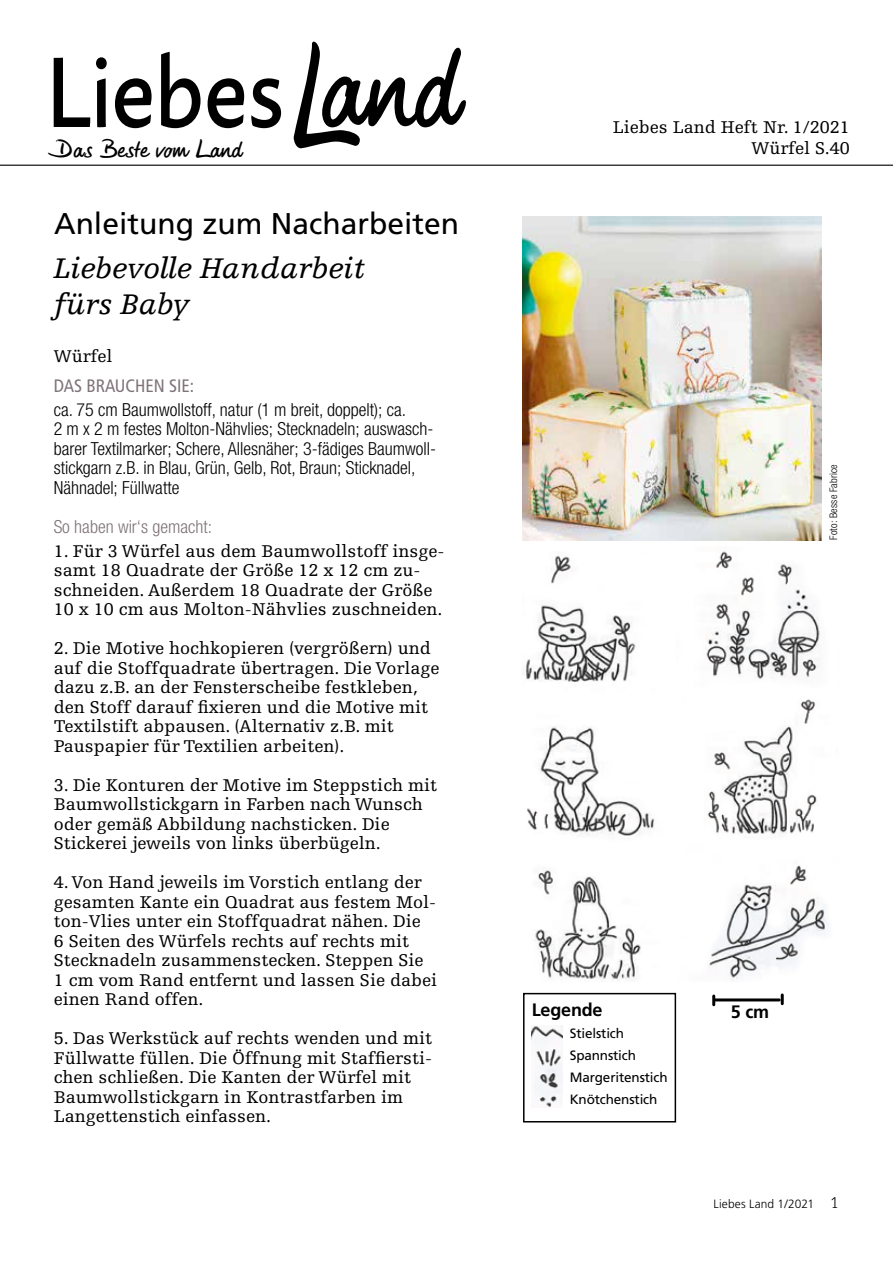
<style>
.page{position:relative;width:893px;height:1263px;background:#fff}
.page>*{position:absolute;margin:0;border:0;box-sizing:border-box;transform-origin:0 0}
.t1{font:italic 30px/36px "Egyptienne F";color:#000}
.t2{font:30px "Frutiger";color:#000}
.t3{font:25.2px "Phil Handwriting";color:#000;scale:1.12 1}
.t4{font:18px/19.5px "Egyptienne F";color:#000}
.t5{font:300 condensed 18px/19.5px "Helvetica Neue";color:#000}
.t6{font:300 condensed 18px "Helvetica Neue";color:#7e7379}
.t7{font:condensed 18px "Frutiger";color:#7e7379}
.t8{font:700 18px "Frutiger";letter-spacing:-.01em;color:#000}
.t9{font:13.5px/22px "Frutiger";letter-spacing:-.01em;color:#000}
.t10{font:300 12px "Frutiger";letter-spacing:.01em;color:#000}
.t11{font:300 condensed 10.5px "Helvetica Neue";letter-spacing:.015em;color:#000}
.s1{font-family:"Serifa";font-size:16.5px}
</style>
<div class="page">
<svg style="left:294px;top:42px;width:172px;height:106px"></svg>
<hr style="left:0;top:165px;width:893px;height:1px;background:#000">
<svg style="left:54px;top:52px;width:227px;height:76px"></svg>
<img style="left:523px;top:216px;width:299px;height:324px">
<div style="left:523px;top:993px;width:153px;height:129px;border:2px solid #000"></div>
<img style="left:532px;top:1025px;width:31px;height:82px">
<hr style="left:715px;top:998px;width:64px;height:3px;background:#000">
<svg style="left:712px;top:996px;width:3px;height:9px"></svg>
<svg style="left:781px;top:995px;width:3px;height:9px"></svg>
<img style="left:706px;top:551px;width:123px;height:429px">
<img style="left:527px;top:726px;width:128px;height:110px">
<img style="left:525px;top:555px;width:111px;height:128px">
<img style="left:535px;top:870px;width:106px;height:110px">
<p class="t4" style="left:613px;top:117px;width:238px">Liebes Land Heft Nr. 1/2021</p>
<h2 class="t3" style="left:55px;top:134px;width:168px">Das Beste vom Land</h2>
<p class="t4" style="left:752px;top:139px;width:100px">Würfel S.40</p>
<h1 class="t2" style="left:54px;top:206px;width:407px">Anleitung zum Nacharbeiten</h1>
<h1 class="t1" style="left:54px;top:250px;width:313px">Liebevolle Handarbeit fürs Baby</h1>
<p class="t4" style="left:54px;top:347px;width:60px">Würfel</p>
<p class="t7" style="left:54px;top:375px;width:142px">DAS BRAUCHEN SIE:</p>
<p class="t5" style="left:54px;top:399px;width:384px">ca. 75 cm Baumwollstoff, natur (1 m breit, doppelt); ca.<br>2 m x 2 m festes Molton-Nähvlies; Stecknadeln; auswasch&shy;barer Textilmarker; Schere, Allesnäher; 3-fädiges Baumwoll&shy;stickgarn z.B. in Blau, Grün, Gelb, Rot, Braun; Sticknadel, Nähnadel; Füllwatte</p>
<p class="t6" style="left:54px;top:516px;width:160px">So haben wir‘s gemacht:</p>
<p class="t4" style="left:54px;top:541px;width:392px">1. Für 3 Würfel aus dem Baumwollstoff insge&shy;samt 18 Quadrate der Größe 12 x 12 cm zu&shy;schneiden. Außerdem 18 Quadrate der Größe 10 x 10 cm aus Molton-Nähvlies zuschneiden.</p>
<p class="t4" style="left:54px;top:639px;width:387px">2. Die Motive hochkopieren (vergrößern) und auf die Stoffquadrate übertragen. Die Vorlage dazu z.B. an der Fensterscheibe festkleben, den Stoff darauf fixieren und die Motive mit Textilstift abpausen. (Alternativ z.B. mit Pauspapier für Textilien arbeiten).</p>
<p class="t4" style="left:54px;top:775px;width:385px">3. Die Konturen der Motive im Steppstich mit Baumwollstickgarn in Farben nach Wunsch oder gemäß Abbildung nachsticken. Die Stickerei jeweils von links überbügeln.</p>
<p class="t4" style="left:54px;top:873px;width:385px">4. Von Hand jeweils im Vorstich entlang der gesamten Kante ein Quadrat aus festem Mol&shy;ton-Vlies unter ein Stoffquadrat nähen. Die<br>6 Seiten des Würfels rechts auf rechts mit Stecknadeln zusammenstecken. Steppen Sie 1 cm vom Rand entfernt und lassen Sie dabei einen Rand offen.</p>
<p class="t4" style="left:54px;top:1029px;width:380px">5. Das Werkstück auf rechts wenden und mit Füllwatte füllen. Die Öffnung mit Staffiersti&shy;chen schließen. Die Kanten der Würfel mit Baumwollstickgarn in Kontrastfarben im Langettenstich einfassen.</p>
<p class="t11" style="left:827px;top:540px;width:77px;rotate:-90deg">Foto: Besse Fabrice</p>
<p class="t8" style="left:532px;top:999px;width:72px">Legende</p>
<p class="t8" style="left:731px;top:1001px;width:40px">5 cm</p>
<p class="t9" style="left:570px;top:1022px;width:99px">Stielstich<br>Spannstich<br>Margeritenstich<br>Knötchenstich</p>
<p class="t10" style="left:714px;top:1197px;width:127px">Liebes Land 1/2021 <span class="s1">1</span></p>
</div>
